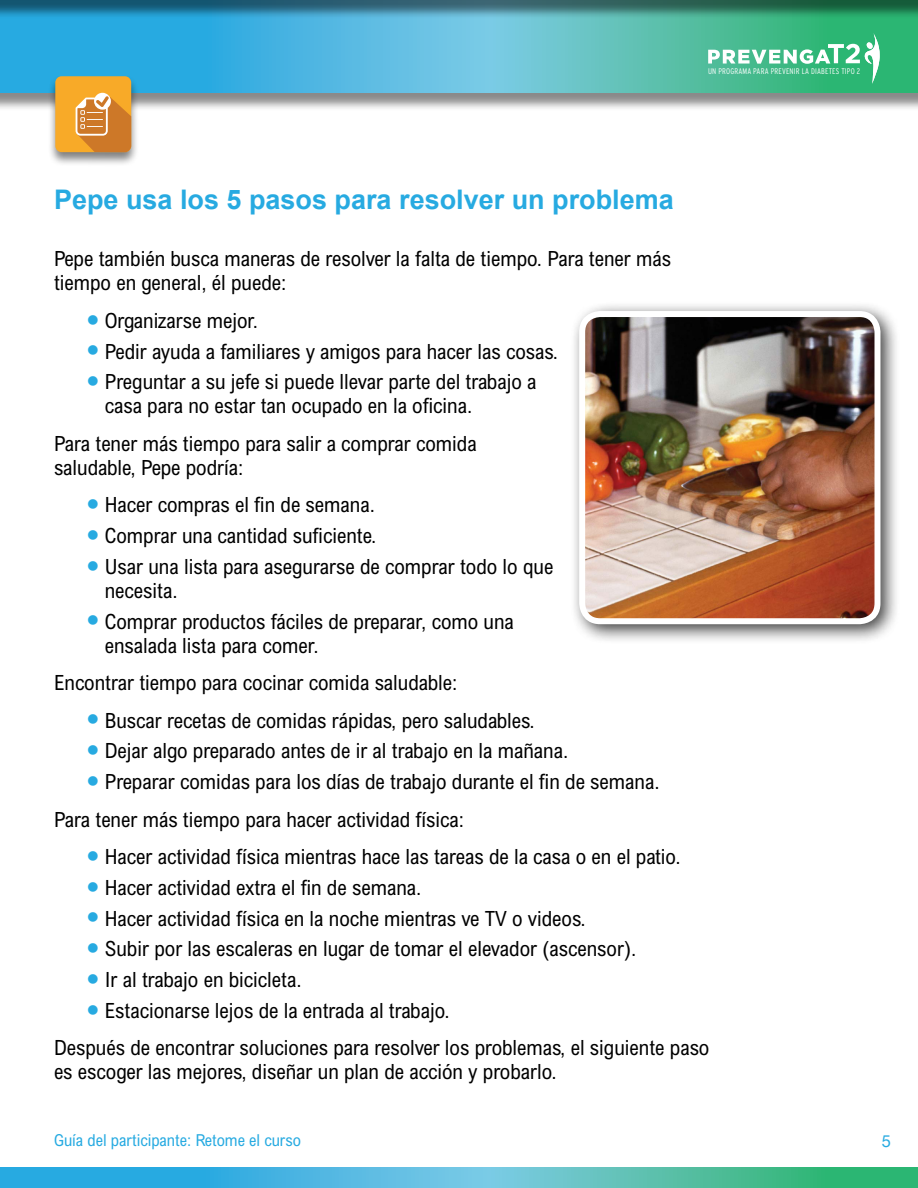
<style>
.page{position:relative;width:918px;height:1188px;background:#fff}
.page>*{position:absolute;margin:0;border:0;box-sizing:border-box;transform-origin:0 0}
.t1{font:700 27px "Arial";color:#27aae1}
.Body_Copy{font:condensed 21px/24px "Arial MT Std";color:#000}
.t2{font:condensed 16.5px "Arial MT Std";color:#27aae1}
.t3{font:16.5px "Helvetica Neue";color:#27aae1}
.t4{font:300 condensed 8.1px "Interstate";letter-spacing:.02em;color:#fff}
</style>
<div class="page">
<div style="left:0;top:2px;width:918px;height:110px;background:#000;opacity:.46"></div>
<svg style="left:0;top:19px;width:918px;height:74px;background:#4bb8cc"></svg>
<svg style="left:0;top:1167px;width:918px;height:21px;background:#48b8c3"></svg>
<div style="left:0;top:0;width:918px;height:19px;background:#000;opacity:.5"></div>
<hr style="left:0;top:0;width:918px;height:1px;background:#fff">
<svg style="left:708px;top:32px;width:172px;height:52px;background:#5bc496"></svg>
<div style="left:47px;top:75px;width:93px;height:92px;background:#000;opacity:.5"></div>
<svg style="left:55px;top:76px;width:76px;height:76px;background:#e69e3b"></svg>
<div style="left:569px;top:301px;width:332px;height:344px;background:#000;opacity:.75"></div>
<img style="left:582px;top:315px;width:296px;height:306px">
<div style="left:579px;top:311px;width:301px;height:313px;border:6px solid #fff;border-radius:18px"></div>
<p class="t4" style="left:708px;top:67px;width:154px">UN PROGRAMA PARA PREVENIR LA DIABETES TIPO 2</p>
<h2 class="t1" style="left:54px;top:181px;width:621px">Pepe usa los 5 pasos para resolver un problema</h2>
<p class="Body_Copy" style="left:54px;top:247px;width:619px">Pepe también busca maneras de resolver la falta de tiempo. Para tener más tiempo en general, él puede:</p>
<p class="Body_Copy" style="left:105px;top:308px;width:155px">Organizarse mejor.</p>
<p class="Body_Copy" style="left:105px;top:339px;width:455px">Pedir ayuda a familiares y amigos para hacer las cosas.</p>
<p class="Body_Copy" style="left:105px;top:370px;width:433px">Preguntar a su jefe si puede llevar parte del trabajo a casa para no estar tan ocupado en la oficina.</p>
<p class="Body_Copy" style="left:54px;top:431px;width:424px">Para tener más tiempo para salir a comprar comida saludable, Pepe podría:</p>
<p class="Body_Copy" style="left:105px;top:493px;width:272px">Hacer compras el fin de semana.</p>
<p class="Body_Copy" style="left:105px;top:523px;width:273px">Comprar una cantidad suficiente.</p>
<p class="Body_Copy" style="left:105px;top:554px;width:450px">Usar una lista para asegurarse de comprar todo lo que necesita.</p>
<p class="Body_Copy" style="left:105px;top:609px;width:411px">Comprar productos fáciles de preparar, como una ensalada lista para comer.</p>
<p class="Body_Copy" style="left:54px;top:670px;width:405px">Encontrar tiempo para cocinar comida saludable:</p>
<p class="Body_Copy" style="left:105px;top:708px;width:432px">Buscar recetas de comidas rápidas, pero saludables.</p>
<p class="Body_Copy" style="left:105px;top:739px;width:465px">Dejar algo preparado antes de ir al trabajo en la mañana.</p>
<p class="Body_Copy" style="left:105px;top:769px;width:556px">Preparar comidas para los días de trabajo durante el fin de semana.</p>
<p class="Body_Copy" style="left:54px;top:807px;width:411px">Para tener más tiempo para hacer actividad física:</p>
<p class="Body_Copy" style="left:105px;top:844px;width:577px">Hacer actividad física mientras hace las tareas de la casa o en el patio.</p>
<p class="Body_Copy" style="left:105px;top:875px;width:318px">Hacer actividad extra el fin de semana.</p>
<p class="Body_Copy" style="left:105px;top:906px;width:483px">Hacer actividad física en la noche mientras ve TV o videos.</p>
<p class="Body_Copy" style="left:105px;top:937px;width:533px">Subir por las escaleras en lugar de tomar el elevador (ascensor).</p>
<p class="Body_Copy" style="left:105px;top:967px;width:198px">Ir al trabajo en bicicleta.</p>
<p class="Body_Copy" style="left:105px;top:998px;width:347px">Estacionarse lejos de la entrada al trabajo.</p>
<p class="Body_Copy" style="left:54px;top:1036px;width:657px">Después de encontrar soluciones para resolver los problemas, el siguiente paso es escoger las mejores, diseñar un plan de acción y probarlo.</p>
<p class="t2" style="left:54px;top:1130px;width:249px">Guía del participante: Retome el curso</p>
<p class="t3" style="left:882px;top:1132px;width:11px">5</p>
</div>
